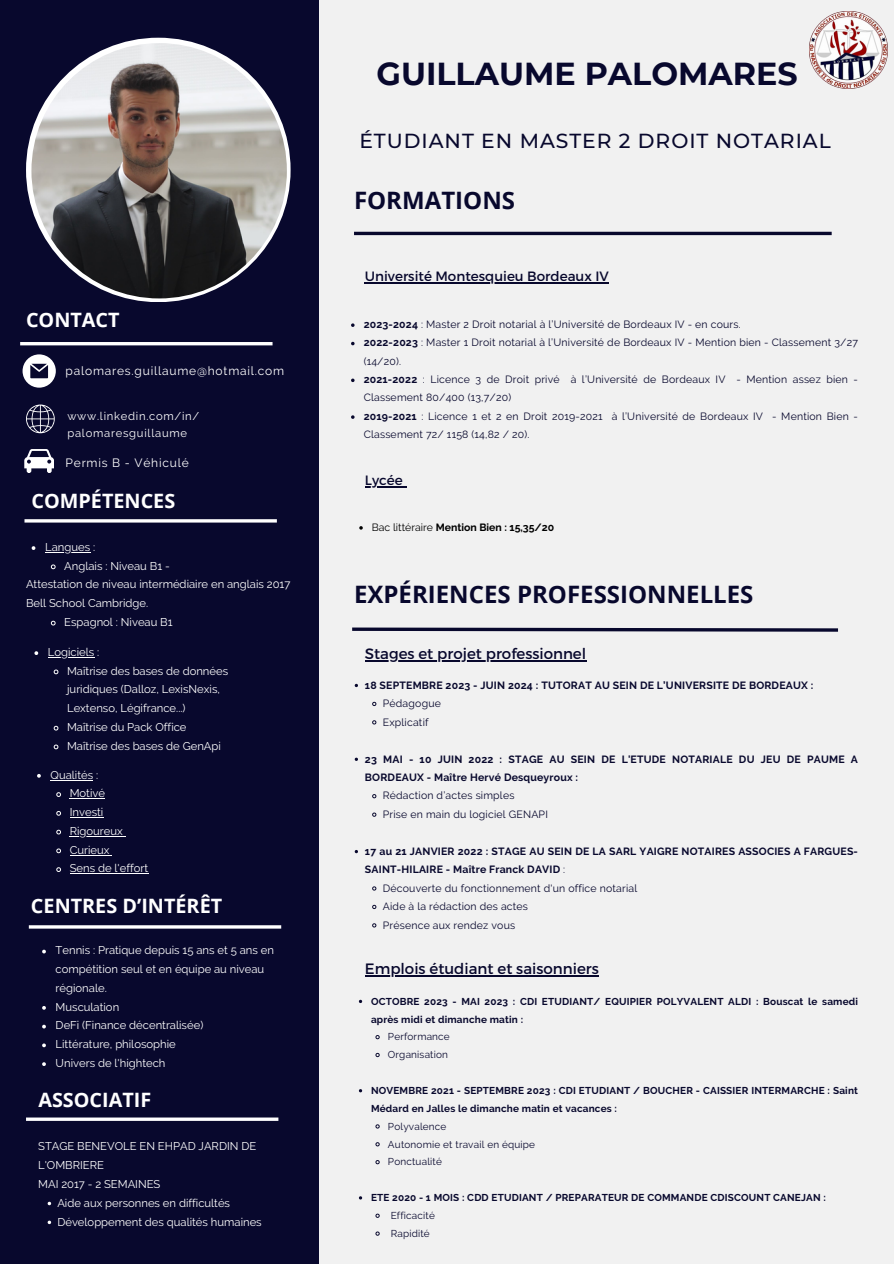
<style>
.page{position:relative;width:894px;height:1264px;background:#fff}
.page>*{position:absolute;margin:0;border:0;box-sizing:border-box;transform-origin:0 0}
.t1{font:700 31.65px "Montserrat";color:#08082d}
.t2{font:700 24px "Open Sans";color:#08082d}
.t3{font:500 20.25px "Montserrat";letter-spacing:.045em;color:#08082d}
.t4{font:700 19.8px "Open Sans";color:#fff}
.t5{font:15px "Montserrat";color:#08082d}
.t6{font:13.5px "Montserrat";color:#08082d}
.t7{font:12px "Raleway";letter-spacing:.065em;color:#fff}
.t8{font:11.25px/18.8px "Raleway";color:#fff}
.t9{font:11.25px "Raleway";letter-spacing:.065em;color:#fff}
.t10{font:10.5px/18.3px "Raleway";letter-spacing:.02em;color:#08082d}
.t11{font:700 10.5px/18.5px "Raleway";letter-spacing:.02em;color:#08082d}
.t12{font:700 10.5px "Raleway";color:#000}
.t13{font:700 9.9px/17.9px "Raleway";letter-spacing:.02em;color:#08082d}
.t14{font:9.9px "Raleway";letter-spacing:.02em;color:#08082d}
.s1{font-weight:700}
.s2{font-weight:400}
</style>
<div class="page">
<div style="left:0;top:0;width:893px;height:1263px;background:#f1f1f1"></div>
<div style="left:0;top:0;width:318px;height:1263px;background:#08082d"></div>
<div style="left:26px;top:38px;width:264px;height:264px;background:#fff;border-radius:50%"></div>
<img style="left:31px;top:43px;width:256px;height:255px;border-radius:50%">
<hr style="left:354px;top:232px;width:477px;height:3px;background:#08082d">
<svg style="left:352px;top:627px;width:486px;height:5px;background:#53536c"></svg>
<hr style="left:24px;top:519px;width:253px;height:3px;background:#fff">
<hr style="left:20px;top:342px;width:252px;height:3px;background:#fff">
<hr style="left:29px;top:925px;width:252px;height:3px;background:#fff">
<svg style="left:23px;top:354px;width:33px;height:33px"></svg>
<svg style="left:26px;top:404px;width:29px;height:29px"></svg>
<img style="left:809px;top:11px;width:78px;height:78px">
<hr style="left:26px;top:1117px;width:252px;height:3px;background:#fff">
<svg style="left:24px;top:449px;width:30px;height:23px"></svg>
<svg style="left:351px;top:323px;width:3px;height:4px"></svg>
<svg style="left:351px;top:415px;width:3px;height:4px"></svg>
<svg style="left:32px;top:546px;width:3px;height:4px"></svg>
<hr style="left:45px;top:552px;width:45px;height:1px;background:#fff">
<svg style="left:50px;top:564px;width:6px;height:6px"></svg>
<svg style="left:50px;top:620px;width:6px;height:6px"></svg>
<hr style="left:365px;top:282px;width:243px;height:1px;background:#08082d">
<hr style="left:365px;top:486px;width:37px;height:2px;background:#08082d">
<svg style="left:42px;top:949px;width:4px;height:4px"></svg>
<svg style="left:42px;top:1006px;width:4px;height:3px"></svg>
<svg style="left:42px;top:1024px;width:4px;height:4px"></svg>
<svg style="left:42px;top:1043px;width:4px;height:4px"></svg>
<svg style="left:42px;top:1062px;width:4px;height:3px"></svg>
<svg style="left:34px;top:651px;width:4px;height:4px"></svg>
<hr style="left:48px;top:657px;width:46px;height:1px;background:#fff">
<svg style="left:53px;top:669px;width:6px;height:6px"></svg>
<svg style="left:53px;top:725px;width:6px;height:6px"></svg>
<svg style="left:53px;top:744px;width:6px;height:6px"></svg>
<svg style="left:37px;top:774px;width:4px;height:3px"></svg>
<hr style="left:51px;top:779px;width:42px;height:1px;background:#fff">
<svg style="left:56px;top:792px;width:5px;height:5px"></svg>
<hr style="left:70px;top:798px;width:35px;height:1px;background:#fff">
<svg style="left:56px;top:811px;width:5px;height:5px"></svg>
<hr style="left:70px;top:817px;width:33px;height:1px;background:#fff">
<svg style="left:56px;top:829px;width:5px;height:6px"></svg>
<hr style="left:70px;top:835px;width:53px;height:1px;background:#fff">
<svg style="left:56px;top:848px;width:5px;height:5px"></svg>
<hr style="left:70px;top:854px;width:39px;height:1px;background:#fff">
<svg style="left:56px;top:867px;width:5px;height:5px"></svg>
<hr style="left:70px;top:873px;width:78px;height:1px;background:#fff">
<hr style="left:365px;top:660px;width:221px;height:1px;background:#08082d">
<hr style="left:365px;top:975px;width:233px;height:1px;background:#08082d">
<svg style="left:372px;top:701px;width:4px;height:5px"></svg>
<svg style="left:372px;top:720px;width:4px;height:4px"></svg>
<svg style="left:354px;top:757px;width:4px;height:4px"></svg>
<svg style="left:372px;top:794px;width:4px;height:4px"></svg>
<svg style="left:372px;top:812px;width:4px;height:5px"></svg>
<svg style="left:372px;top:886px;width:4px;height:4px"></svg>
<svg style="left:372px;top:904px;width:4px;height:5px"></svg>
<svg style="left:372px;top:923px;width:4px;height:4px"></svg>
<svg style="left:375px;top:1035px;width:5px;height:4px"></svg>
<svg style="left:375px;top:1052px;width:5px;height:5px"></svg>
<svg style="left:375px;top:1124px;width:5px;height:5px"></svg>
<svg style="left:375px;top:1142px;width:5px;height:4px"></svg>
<svg style="left:375px;top:1160px;width:5px;height:4px"></svg>
<svg style="left:375px;top:1213px;width:5px;height:5px"></svg>
<svg style="left:375px;top:1231px;width:5px;height:5px"></svg>
<svg style="left:48px;top:1220px;width:3px;height:4px"></svg>
<p class="t4" style="left:26px;top:306px;width:95px">CONTACT</p>
<p class="t7" style="left:66px;top:364px;width:220px">palomares.guillaume@hotmail.com</p>
<p class="t9" style="left:67px;top:409px;width:133px">www.linkedin.com/in/</p>
<p class="t9" style="left:67px;top:426px;width:121px">palomaresguillaume</p>
<p class="t7" style="left:66px;top:455px;width:125px">Permis B - Véhiculé</p>
<p class="t4" style="left:31px;top:487px;width:145px">COMPÉTENCES</p>
<p class="t8" style="left:45px;top:537px;width:51px">Langues :</p>
<p class="t8" style="left:64px;top:556px;width:107px">Anglais : Niveau B1 -</p>
<p class="t8" style="left:26px;top:575px;width:266px">Attestation de niveau intermédiaire en anglais 2017<br>Bell School Cambridge.</p>
<p class="t8" style="left:64px;top:612px;width:110px">Espagnol : Niveau B1</p>
<p class="t8" style="left:48px;top:642px;width:53px">Logiciels :</p>
<p class="t8" style="left:67px;top:661px;width:162px">Maîtrise des bases de données juridiques (Dalloz, LexisNexis,<br>Lextenso, Légifrance...)</p>
<p class="t8" style="left:67px;top:717px;width:121px">Maîtrise du Pack Office</p>
<p class="t8" style="left:67px;top:736px;width:155px">Maîtrise des bases de GenApi</p>
<p class="t8" style="left:51px;top:765px;width:49px">Qualités :</p>
<p class="t8" style="left:70px;top:784px;width:37px">Motivé</p>
<p class="t8" style="left:70px;top:802px;width:35px">Investi</p>
<p class="t8" style="left:70px;top:821px;width:55px">Rigoureux</p>
<p class="t8" style="left:70px;top:840px;width:41px">Curieux</p>
<p class="t8" style="left:70px;top:859px;width:80px">Sens de l'effort</p>
<p class="t4" style="left:31px;top:891px;width:193px">CENTRES D’INTÉRÊT</p>
<p class="t8" style="left:56px;top:941px;width:220px">Tennis : Pratique depuis 15 ans et 5 ans en compétition seul et en équipe au niveau régionale.</p>
<p class="t8" style="left:56px;top:997px;width:65px">Musculation</p>
<p class="t8" style="left:56px;top:1016px;width:149px">DeFi (Finance décentralisée)</p>
<p class="t8" style="left:56px;top:1034px;width:122px">Littérature, philosophie</p>
<p class="t8" style="left:56px;top:1053px;width:111px">Univers de l'hightech</p>
<p class="t4" style="left:38px;top:1086px;width:114px">ASSOCIATIF</p>
<p class="t8" style="left:38px;top:1136px;width:219px">STAGE BENEVOLE EN EHPAD JARDIN DE<br>L'OMBRIERE</p>
<p class="t8" style="left:38px;top:1174px;width:124px">MAI 2017 - 2 SEMAINES</p>
<p class="t8" style="left:57px;top:1193px;width:174px">Aide aux personnes en difficultés</p>
<p class="t8" style="left:57px;top:1212px;width:206px">Développement des qualités humaines</p>
<p class="t1" style="left:376px;top:55px;width:422px">GUILLAUME PALOMARES</p>
<p class="t3" style="left:359px;top:129px;width:472px">ÉTUDIANT EN MASTER 2 DROIT NOTARIAL</p>
<p class="t2" style="left:354px;top:184px;width:162px">FORMATIONS</p>
<p class="t6" style="left:365px;top:267px;width:245px">Université Montesquieu Bordeaux IV</p>
<p class="t10" style="left:363px;top:315px;width:378px"><span class="s1">2023-2024</span> : Master 2 Droit notarial à l’Université de Bordeaux IV - en cours.</p>
<p class="t10" style="left:363px;top:333px;width:495px"><span class="s1">2022-2023</span> : Master 1 Droit notarial à l’Université de Bordeaux IV - Mention bien - Classement 3/27 (14/20).</p>
<p class="t10" style="left:363px;top:370px;width:495px"><span class="s1">2021-2022</span> : Licence 3 de Droit privé à l’Université de Bordeaux IV - Mention assez bien -<br>Classement 80/400 (13,7/20)</p>
<p class="t10" style="left:363px;top:407px;width:495px"><span class="s1">2019-2021</span> : Licence 1 et 2 en Droit 2019-2021 à l’Université de Bordeaux IV - Mention Bien -<br>Classement 72/ 1158 (14,82 / 20).</p>
<p class="t6" style="left:365px;top:472px;width:39px">Lycée</p>
<p class="t12" style="left:372px;top:520px;width:184px"><span class="s2">Bac littéraire</span> Mention Bien : 15,35/20</p>
<p class="t2" style="left:354px;top:577px;width:401px">EXPÉRIENCES PROFESSIONNELLES</p>
<p class="t5" style="left:365px;top:644px;width:223px">Stages et projet professionnel</p>
<p class="t11" style="left:365px;top:675px;width:450px">18 SEPTEMBRE 2023 - JUIN 2024 : TUTORAT AU SEIN DE L’UNIVERSITE DE BORDEAUX :</p>
<p class="t10" style="left:383px;top:694px;width:60px">Pédagogue</p>
<p class="t10" style="left:383px;top:712px;width:47px">Explicatif</p>
<p class="t11" style="left:365px;top:749px;width:494px">23 MAI - 10 JUIN 2022 : STAGE AU SEIN DE L'ETUDE NOTARIALE DU JEU DE PAUME A<br>BORDEAUX - Maître Hervé Desqueyroux :</p>
<p class="t10" style="left:383px;top:786px;width:133px">Rédaction d’actes simples</p>
<p class="t10" style="left:383px;top:805px;width:166px">Prise en main du logiciel GENAPI</p>
<p class="t11" style="left:365px;top:841px;width:494px">17 au 21 JANVIER 2022 : STAGE AU SEIN DE LA SARL YAIGRE NOTAIRES ASSOCIES A FARGUES-<br>SAINT-HILAIRE - Maître Franck DAVID <span class="s2">:</span></p>
<p class="t10" style="left:383px;top:878px;width:256px">Découverte du fonctionnement d'un office notarial</p>
<p class="t10" style="left:383px;top:897px;width:147px">Aide à la rédaction des actes</p>
<p class="t10" style="left:383px;top:915px;width:134px">Présence aux rendez vous</p>
<p class="t5" style="left:365px;top:959px;width:235px">Emplois étudiant et saisonniers</p>
<p class="t13" style="left:371px;top:992px;width:488px">OCTOBRE 2023 - MAI 2023 : CDI ETUDIANT/ EQUIPIER POLYVALENT ALDI : Bouscat le samedi après midi et dimanche matin :</p>
<p class="t14" style="left:388px;top:1031px;width:63px">Performance</p>
<p class="t14" style="left:388px;top:1048px;width:62px">Organisation</p>
<p class="t13" style="left:371px;top:1081px;width:488px">NOVEMBRE 2021 - SEPTEMBRE 2023 : CDI ETUDIANT / BOUCHER - CAISSIER INTERMARCHE : Saint<br>Médard en Jalles le dimanche matin et vacances :</p>
<p class="t14" style="left:388px;top:1120px;width:60px">Polyvalence</p>
<p class="t14" style="left:388px;top:1138px;width:149px">Autonomie et travail en équipe</p>
<p class="t14" style="left:388px;top:1156px;width:55px">Ponctualité</p>
<p class="t13" style="left:371px;top:1188px;width:456px">ETE 2020 - 1 MOIS : CDD ETUDIANT / PREPARATEUR DE COMMANDE CDISCOUNT CANEJAN :</p>
<p class="t14" style="left:390px;top:1209px;width:46px">Efficacité</p>
<p class="t14" style="left:390px;top:1227px;width:41px">Rapidité</p>
</div>
